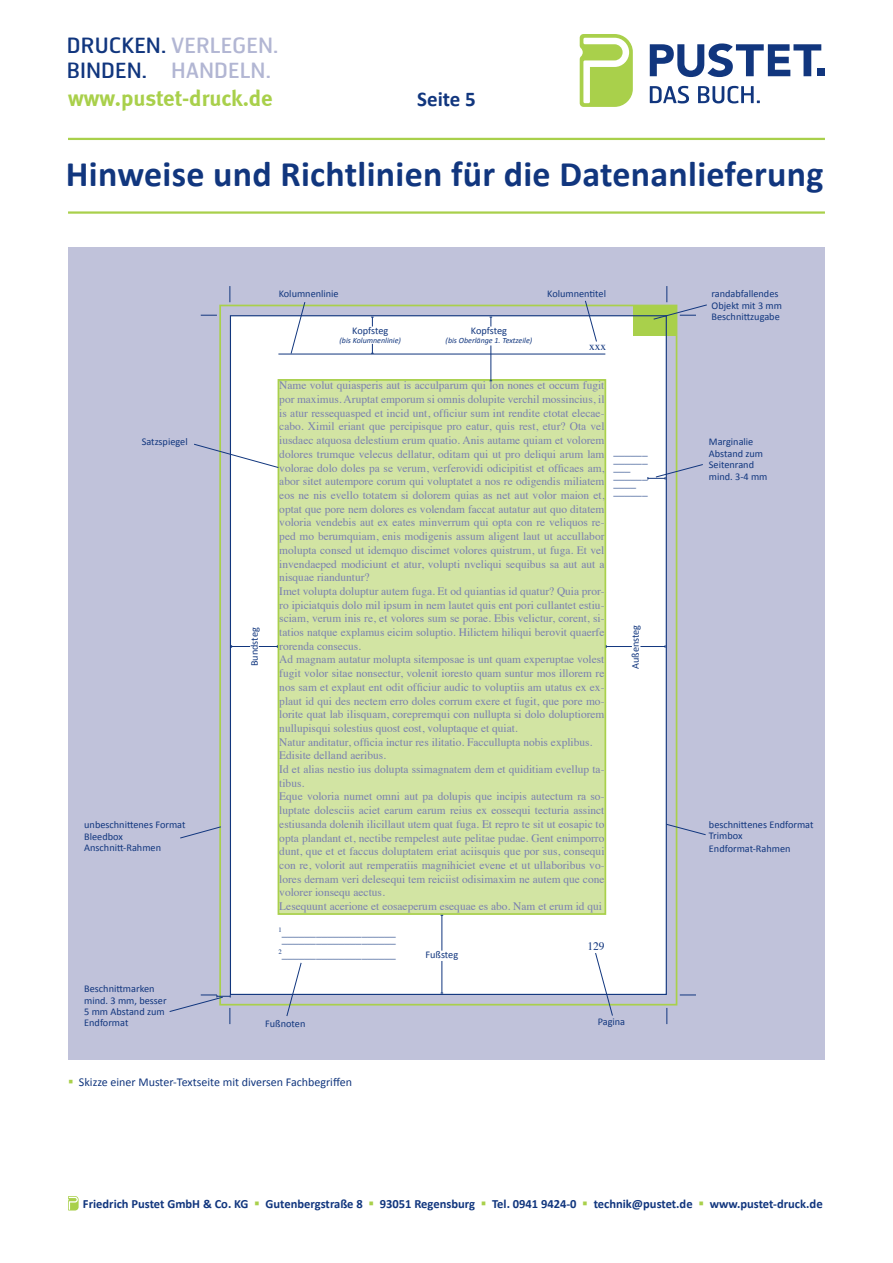
<style>
.page{position:relative;width:893px;height:1263px;background:#fff}
.page>*{position:absolute;margin:0;border:0;box-sizing:border-box;transform-origin:0 0}
.t1{font:700 36px "Calibri";letter-spacing:.01em;color:#11367e}
.t2{font:22.5px "Meta Bold LF";color:#a9d04b}
.t3{font:21px/25.2px "Hermes";color:#11367e}
.t4{font:21px "Hermes";color:#b2b6d3}
.t5{font:700 21px "Calibri";color:#11367e}
.t6{font:700 12.6px "Calibri";color:#11367e}
.t7{font:12px "Calibri";color:#11367e}
.t8{font:11.4px/13.6px "Times";color:#797fb0}
.t9{font:11.4px/7.9px "Times";color:#11367e}
.t10{font:10.35px/11.4px "Calibri";color:#11367e}
.t11{font:italic 7.95px "Calibri";color:#11367e}
.s1{color:#b2b6d3}
.s2{color:#a9d04b}
.s3{font-size:12.75px}
</style>
<div class="page">
<svg style="left:650px;top:86px;width:39px;height:17px"></svg>
<svg style="left:698px;top:86px;width:62px;height:17px"></svg>
<svg style="left:580px;top:34px;width:53px;height:73px"></svg>
<svg style="left:650px;top:43px;width:171px;height:34px"></svg>
<div style="left:817px;top:68px;width:7px;height:8px;background:#11367e"></div>
<svg style="left:68px;top:1196px;width:11px;height:14px"></svg>
<hr style="left:68px;top:138px;width:757px;height:2px;background:#a9d04b">
<hr style="left:68px;top:211px;width:757px;height:3px;background:#a9d04b">
<div style="left:68px;top:247px;width:757px;height:813px;background:#c0c2da"></div>
<div style="left:230px;top:316px;width:436px;height:678px;background:#fff"></div>
<div style="left:633px;top:305px;width:44px;height:31px;background:#a9d04b"></div>
<div style="left:278px;top:380px;width:327px;height:534px;background:#d2e4a3"></div>
<div style="left:278px;top:379px;width:328px;height:536px;border:2px solid #a9d04b"></div>
<hr style="left:278px;top:354px;width:327px;height:1px;background:#11367e">
<svg style="left:230px;top:286px;width:1px;height:16px"></svg>
<svg style="left:667px;top:1008px;width:1px;height:16px"></svg>
<svg style="left:680px;top:995px;width:16px;height:1px"></svg>
<svg style="left:201px;top:315px;width:16px;height:1px"></svg>
<svg style="left:594px;top:953px;width:19px;height:63px"></svg>
<svg style="left:286px;top:962px;width:16px;height:54px"></svg>
<svg style="left:584px;top:300px;width:13px;height:42px"></svg>
<svg style="left:290px;top:302px;width:16px;height:53px"></svg>
<svg style="left:667px;top:823px;width:39px;height:13px"></svg>
<svg style="left:180px;top:826px;width:41px;height:13px"></svg>
<svg style="left:194px;top:443px;width:85px;height:26px"></svg>
<svg style="left:232px;top:645px;width:18px;height:3px"></svg>
<svg style="left:259px;top:645px;width:19px;height:3px"></svg>
<svg style="left:606px;top:645px;width:26px;height:3px"></svg>
<svg style="left:640px;top:645px;width:25px;height:3px"></svg>
<svg style="left:371px;top:344px;width:3px;height:10px"></svg>
<svg style="left:371px;top:317px;width:3px;height:9px"></svg>
<hr style="left:491px;top:345px;width:1px;height:36px;background:#11367e">
<svg style="left:490px;top:317px;width:2px;height:9px"></svg>
<hr style="left:442px;top:961px;width:1px;height:32px;background:#11367e">
<hr style="left:442px;top:915px;width:1px;height:36px;background:#11367e">
<svg style="left:648px;top:463px;width:55px;height:17px"></svg>
<svg style="left:169px;top:995px;width:62px;height:29px"></svg>
<svg style="left:653px;top:286px;width:54px;height:34px"></svg>
<h3 class="t3" style="left:67px;top:32px;width:213px">DRUCKEN. <span class="s1">VERLEGEN.<br></span>BINDEN.</h3>
<h3 class="t4" style="left:171px;top:57px;width:101px">HANDELN.</h3>
<h2 class="t2" style="left:68px;top:85px;width:206px">www.pustet-druck.de</h2>
<h3 class="t5" style="left:417px;top:85px;width:60px">Seite 5</h3>
<h1 class="t1" style="left:66px;top:151px;width:759px">Hinweise und Richtlinien für die Datenanlieferung</h1>
<p class="t10" style="left:142px;top:436px;width:48px">Satzspiegel</p>
<p class="t10" style="left:84px;top:819px;width:103px">unbeschnittenes Format<br>Bleedbox<br>Anschnitt-Rahmen</p>
<p class="t10" style="left:84px;top:983px;width:84px">Beschnittmarken mind. 3 mm, besser<br>5 mm Abstand zum<br>Endformat</p>
<p class="t10" style="left:279px;top:288px;width:62px">Kolumnenlinie</p>
<p class="t10" style="left:352px;top:325px;width:38px">Kopfsteg</p>
<p class="t11" style="left:339px;top:335px;width:63px">(bis Kolumnenlinie)</p>
<p class="t10" style="left:471px;top:325px;width:38px">Kopfsteg</p>
<p class="t11" style="left:446px;top:335px;width:88px">(bis Oberlänge 1. Textzeile)</p>
<p class="t10" style="left:547px;top:288px;width:60px">Kolumnentitel</p>
<p class="t9" style="left:589px;top:341px;width:19px">xxx</p>
<p class="t8" style="left:279px;top:378px;width:327px">Name volut quiasperis aut is acculparum qui lon nones et occum fugit por maximus. Aruptat emporum si omnis dolupite verchil mossincius, il is atur ressequasped et incid unt, officiur sum int rendite ctotat elecae&shy;cabo. Ximil eriant que percipisque pro eatur, quis rest, etur? Ota vel iusdaec atquosa delestium erum quatio. Anis autame quiam et volorem dolores trumque velecus dellatur, oditam qui ut pro deliqui arum lam volorae dolo doles pa se verum, verferovidi odicipitist et officaes am, abor sitet autempore corum qui voluptatet a nos re odigendis miliatem eos ne nis evello totatem si dolorem quias as net aut volor maion et, optat que pore nem dolores es volendam faccat autatur aut quo ditatem voloria vendebis aut ex eates minverrum qui opta con re veliquos re&shy;ped mo berumquiam, enis modigenis assum aligent laut ut accullabor molupta consed ut idemquo discimet volores quistrum, ut fuga. Et vel invendaeped modiciunt et atur, volupti nveliqui sequibus sa aut aut a nisquae rianduntur?<br>Imet volupta doluptur autem fuga. Et od quiantias id quatur? Quia pror&shy;ro ipiciatquis dolo mil ipsum in nem lautet quis ent pori cullantet estiu&shy;sciam, verum inis re, et volores sum se porae. Ebis velictur, corent, si&shy;tatios natque explamus eicim soluptio. Hilictem hiliqui berovit quaerfe rorenda consecus.<br>Ad magnam autatur molupta sitemposae is unt quam experuptae volest fugit volor sitae nonsectur, volenit ioresto quam suntur mos illorem re nos sam et explaut ent odit officiur audic to voluptiis am utatus ex ex&shy;plaut id qui des nectem erro doles corrum exere et fugit, que pore mo&shy;lorite quat lab ilisquam, corepremqui con nullupta si dolo doluptiorem nullupisqui solestius quost eost, voluptaque et quiat.<br>Natur anditatur, officia inctur res ilitatio. Faccullupta nobis explibus.<br>Edisite delland aeribus.<br>Id et alias nestio ius dolupta ssimagnatem dem et quiditiam evellup ta&shy;tibus.<br>Eque voloria numet omni aut pa dolupis que incipis autectum ra so&shy;luptate dolesciis aciet earum earum reius ex eossequi tecturia assinct estiusanda dolenih ilicillaut utem quat fuga. Et repro te sit ut eosapic to opta plandant et, nectibe rempelest aute pelitae pudae. Gent enimporro dunt, que et et faccus doluptatem eriat aciisquis que por sus, consequi con re, volorit aut remperatiis magnihiciet evene et ut ullaboribus vo&shy;lores dernam veri delesequi tem reiciist odisimaxim ne autem que cone volorer ionsequ aectus.<br>Lesequunt acerione et eosaeperum esequae es abo. Nam et erum id qui</p>
<p class="t9" style="left:613px;top:446px;width:36px">______ ______ ___ ______ ____ ______</p>
<p class="t10" style="left:249px;top:666px;width:40px;rotate:-90deg">Bundsteg</p>
<p class="t10" style="left:630px;top:669px;width:46px;rotate:-90deg">Außensteg</p>
<p class="t9" style="left:278px;top:927px;width:119px"><sup>1</sup>____________________</p>
<p class="t9" style="left:278px;top:930px;width:119px;line-height:15.3px">____________________<br><sup>2</sup>____________________</p>
<p class="t10" style="left:265px;top:1018px;width:42px">Fußnoten</p>
<p class="t10" style="left:425px;top:949px;width:34px">Fußsteg</p>
<p class="t9" style="left:587px;top:941px;width:19px">129</p>
<p class="t10" style="left:598px;top:1016px;width:29px">Pagina</p>
<p class="t7" style="left:68px;top:1074px;width:285px"><span class="s2">▪</span> Skizze einer Muster-Textseite mit diversen Fachbegriffen</p>
<p class="t10" style="left:711px;top:288px;width:72px">randabfallendes<br>Objekt mit 3 mm<br>Beschnittzugabe</p>
<p class="t10" style="left:709px;top:436px;width:60px">Marginalie<br>Abstand zum<br>Seitenrand mind. 3-4 mm</p>
<p class="t10" style="left:709px;top:818px;width:106px;line-height:11.9px">beschnittenes Endformat<br>Trimbox<br>Endformat-Rahmen</p>
<p class="t6" style="left:83px;top:1195px;width:741px">Friedrich Pustet GmbH &amp; Co. KG <span class="s2">▪</span> Gutenbergstraße 8 <span class="s2">▪</span> 93051 Regensburg <span class="s2">▪</span> Tel. 0941 9424-0 <span class="s2">▪</span> technik@pustet.de <span class="s2">▪</span> www.pustet-druck.<span class="s3">de</span></p>
</div>
